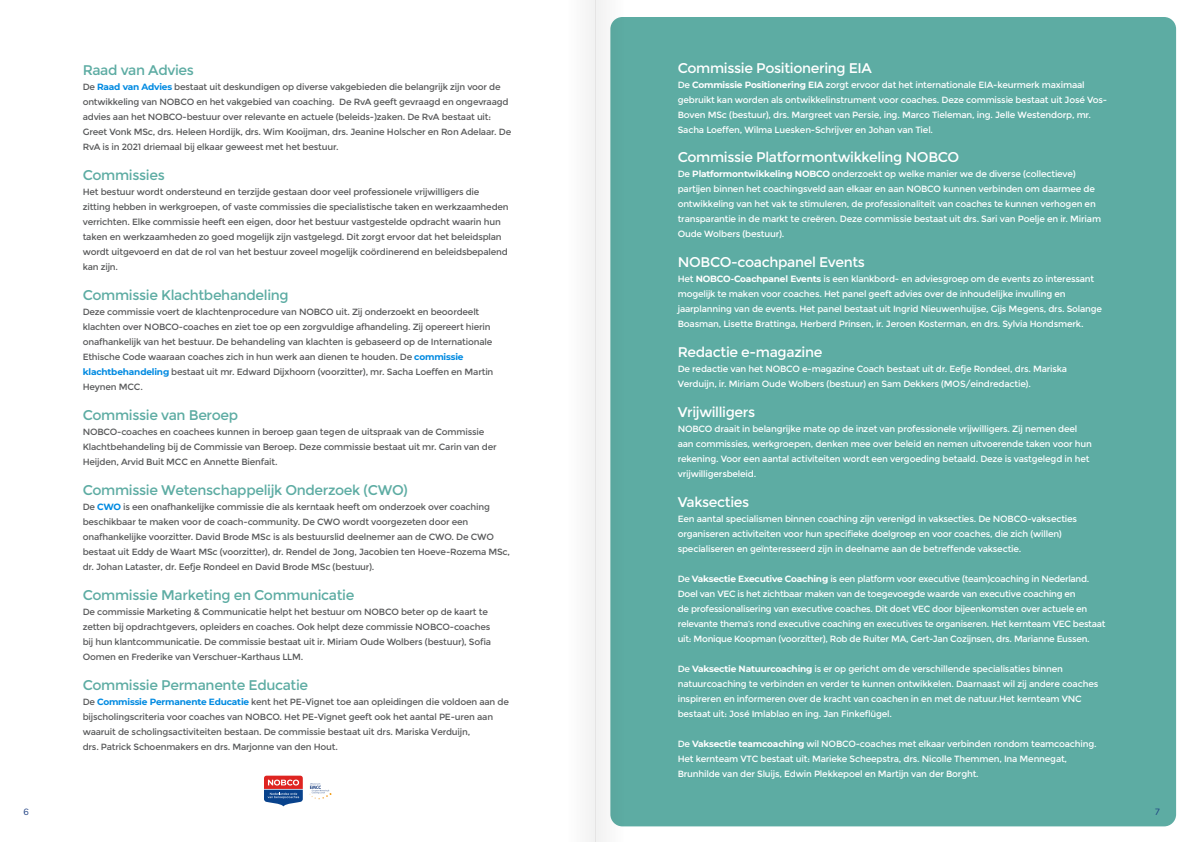
<style>
.page{position:relative;width:1191px;height:842px;background:#fff}
.page>*{position:absolute;margin:0;border:0;box-sizing:border-box;transform-origin:0 0}
.t1{font:14px "Montserrat";letter-spacing:-.025em;color:#5daca3}
.t2{font:14px "Montserrat";letter-spacing:-.025em;color:#fff}
.t3{font:9px/15px "Montserrat";letter-spacing:-.02em;color:#fff}
.t4{font:9px/15px "Montserrat";letter-spacing:-.02em;color:#58595a}
.t5{font:9px "Nunito";color:#1c3e81}
.s1{font-weight:700;color:#008ae1}
.s2{font-weight:700}
</style>
<div class="page">
<div style="left:610px;top:17px;width:566px;height:809px;background:#5daca3;border-radius:12px"></div>
<svg style="left:595px;top:0;width:58px;height:842px"></svg>
<svg style="left:264px;top:776px;width:39px;height:30px"></svg>
<svg style="left:309px;top:783px;width:22px;height:16px"></svg>
<h1 class="t1" style="left:83px;top:61px;width:113px">Raad van Advies</h1>
<p class="t4" style="left:83px;top:79px;width:430px">De <span class="s1">Raad van Advies</span> bestaat uit deskundigen op diverse vakgebieden die belangrijk zijn voor de ontwikkeling van NOBCO en het vakgebied van coaching. De RvA geeft gevraagd en ongevraagd advies aan het NOBCO-bestuur over relevante en actuele (beleids-)zaken. De RvA bestaat uit:<br>Greet Vonk MSc, drs. Heleen Hordijk, drs. Wim Kooijman, drs. Jeanine Holscher en Ron Adelaar. De RvA is in 2021 driemaal bij elkaar geweest met het bestuur.</p>
<h1 class="t1" style="left:83px;top:166px;width:84px">Commissies</h1>
<p class="t4" style="left:83px;top:184px;width:427px">Het bestuur wordt ondersteund en terzijde gestaan door veel professionele vrijwilligers die zitting hebben in werkgroepen, of vaste commissies die specialistische taken en werkzaamheden verrichten. Elke commissie heeft een eigen, door het bestuur vastgestelde opdracht waarin hun taken en werkzaamheden zo goed mogelijk zijn vastgelegd. Dit zorgt ervoor dat het beleidsplan wordt uitgevoerd en dat de rol van het bestuur zoveel mogelijk coördinerend en beleidsbepalend kan zijn.</p>
<h1 class="t1" style="left:83px;top:286px;width:208px">Commissie Klachtbehandeling</h1>
<p class="t4" style="left:83px;top:304px;width:412px">Deze commissie voert de klachtenprocedure van NOBCO uit. Zij onderzoekt en beoordeelt klachten over NOBCO-coaches en ziet toe op een zorgvuldige afhandeling. Zij opereert hierin onafhankelijk van het bestuur. De behandeling van klachten is gebaseerd op de Internationale Ethische Code waaraan coaches zich in hun werk aan dienen te houden. De <span class="s1">commissie klachtbehandeling</span> bestaat uit mr. Edward Dijxhoorn (voorzitter), mr. Sacha Loeffen en Martin Heynen MCC.</p>
<h1 class="t1" style="left:83px;top:406px;width:157px">Commissie van Beroep</h1>
<p class="t4" style="left:83px;top:424px;width:415px">NOBCO-coaches en coachees kunnen in beroep gaan tegen de uitspraak van de Commissie<br>Klachtbehandeling bij de Commissie van Beroep. Deze commissie bestaat uit mr. Carin van der<br>Heijden, Arvid Buit MCC en Annette Bienfait.</p>
<h1 class="t1" style="left:83px;top:481px;width:326px">Commissie Wetenschappelijk Onderzoek (CWO)</h1>
<p class="t4" style="left:83px;top:499px;width:429px">De <span class="s1">CWO</span> is een onafhankelijke commissie die als kerntaak heeft om onderzoek over coaching beschikbaar te maken voor de coach-community. De CWO wordt voorgezeten door een onafhankelijke voorzitter. David Brode MSc is als bestuurslid deelnemer aan de CWO. De CWO bestaat uit Eddy de Waart MSc (voorzitter), dr. Rendel de Jong, Jacobien ten Hoeve-Rozema MSc, dr. Johan Lataster, dr. Eefje Rondeel en David Brode MSc (bestuur).</p>
<h1 class="t1" style="left:83px;top:586px;width:273px">Commissie Marketing en Communicatie</h1>
<p class="t4" style="left:83px;top:604px;width:410px">De commissie Marketing &amp; Communicatie helpt het bestuur om NOBCO beter op de kaart te zetten bij opdrachtgevers, opleiders en coaches. Ook helpt deze commissie NOBCO-coaches bij hun klantcommunicatie. De commissie bestaat uit ir. Miriam Oude Wolbers (bestuur), Sofia Oomen en Frederike van Verschuer-Karthaus LLM.</p>
<h1 class="t1" style="left:83px;top:676px;width:227px">Commissie Permanente Educatie</h1>
<p class="t4" style="left:83px;top:694px;width:428px">De <span class="s1">Commissie Permanente Educatie</span> kent het PE-Vignet toe aan opleidingen die voldoen aan de bijscholingscriteria voor coaches van NOBCO. Het PE-Vignet geeft ook het aantal PE-uren aan waaruit de scholingsactiviteiten bestaan. De commissie bestaat uit drs. Mariska Verduijn,<br>drs. Patrick Schoenmakers en drs. Marjonne van den Hout.</p>
<h1 class="t2" style="left:677px;top:60px;width:196px">Commissie Positionering EIA</h1>
<p class="t3" style="left:677px;top:78px;width:431px">De <span class="s2">Commissie Positionering EIA</span> zorgt ervoor dat het internationale EIA-keurmerk maximaal gebruikt kan worden als ontwikkelinstrument voor coaches. Deze commissie bestaat uit José Vos-Boven MSc (bestuur), drs. Margreet van Persie, ing. Marco Tieleman, ing. Jelle Westendorp, mr.<br>Sacha Loeffen, Wilma Luesken-Schrijver en Johan van Tiel.</p>
<h1 class="t2" style="left:677px;top:149px;width:283px">Commissie Platformontwikkeling NOBCO</h1>
<p class="t3" style="left:677px;top:167px;width:425px">De <span class="s2">Platformontwikkeling NOBCO</span> onderzoekt op welke manier we de diverse (collectieve) partijen binnen het coachingsveld aan elkaar en aan NOBCO kunnen verbinden om daarmee de ontwikkeling van het vak te stimuleren, de professionaliteit van coaches te kunnen verhogen en transparantie in de markt te creëren. Deze commissie bestaat uit drs. Sari van Poelje en ir. Miriam Oude Wolbers (bestuur).</p>
<h1 class="t2" style="left:677px;top:254px;width:189px">NOBCO-coachpanel Events</h1>
<p class="t3" style="left:677px;top:272px;width:426px">Het <span class="s2">NOBCO-Coachpanel Events</span> is een klankbord- en adviesgroep om de events zo interessant mogelijk te maken voor coaches. Het panel geeft advies over de inhoudelijke invulling en jaarplanning van de events. Het panel bestaat uit Ingrid Nieuwenhuijse, Gijs Megens, drs. Solange Boasman, Lisette Brattinga, Herberd Prinsen, ir. Jeroen Kosterman, en drs. Sylvia Hondsmerk.</p>
<h1 class="t2" style="left:677px;top:344px;width:146px">Redactie e-magazine</h1>
<p class="t3" style="left:677px;top:362px;width:391px">De redactie van het NOBCO e-magazine Coach bestaat uit dr. Eefje Rondeel, drs. Mariska<br>Verduijn, ir. Miriam Oude Wolbers (bestuur) en Sam Dekkers (MOS/eindredactie).</p>
<h1 class="t2" style="left:677px;top:404px;width:79px">Vrijwilligers</h1>
<p class="t3" style="left:677px;top:422px;width:416px">NOBCO draait in belangrijke mate op de inzet van professionele vrijwilligers. Zij nemen deel aan commissies, werkgroepen, denken mee over beleid en nemen uitvoerende taken voor hun rekening. Voor een aantal activiteiten wordt een vergoeding betaald. Deze is vastgelegd in het vrijwilligersbeleid.</p>
<h1 class="t2" style="left:677px;top:494px;width:73px">Vaksecties</h1>
<p class="t3" style="left:677px;top:512px;width:401px">Een aantal specialismen binnen coaching zijn verenigd in vaksecties. De NOBCO-vaksecties organiseren activiteiten voor hun specifieke doelgroep en voor coaches, die zich (willen) specialiseren en geïnteresseerd zijn in deelname aan de betreffende vaksectie.</p>
<p class="t3" style="left:677px;top:572px;width:429px">De <span class="s2">Vaksectie Executive Coaching</span> is een platform voor executive (team)coaching in Nederland.<br>Doel van VEC is het zichtbaar maken van de toegevoegde waarde van executive coaching en<br>de professionalisering van executive coaches. Dit doet VEC door bijeenkomsten over actuele en relevante thema’s rond executive coaching en executives te organiseren. Het kernteam VEC bestaat uit: Monique Koopman (voorzitter), Rob de Ruiter MA, Gert-Jan Cozijnsen, drs. Marianne Eussen.</p>
<p class="t3" style="left:677px;top:662px;width:422px">De <span class="s2">Vaksectie Natuurcoaching</span> is er op gericht om de verschillende specialisaties binnen natuurcoaching te verbinden en verder te kunnen ontwikkelen. Daarnaast wil zij andere coaches inspireren en informeren over de kracht van coachen in en met de natuur.Het kernteam VNC bestaat uit: José Imlablao en ing. Jan Finkeflügel.</p>
<p class="t3" style="left:677px;top:737px;width:420px">De <span class="s2">Vaksectie teamcoaching</span> wil NOBCO-coaches met elkaar verbinden rondom teamcoaching.<br>Het kernteam VTC bestaat uit: Marieke Scheepstra, drs. Nicolle Themmen, Ina Mennegat,<br>Brunhilde van der Sluijs, Edwin Plekkepoel en Martijn van der Borght.</p>
<p class="t5" style="left:24px;top:805px;width:7px">6</p>
<p class="t5" style="left:1154px;top:805px;width:7px">7</p>
</div>
